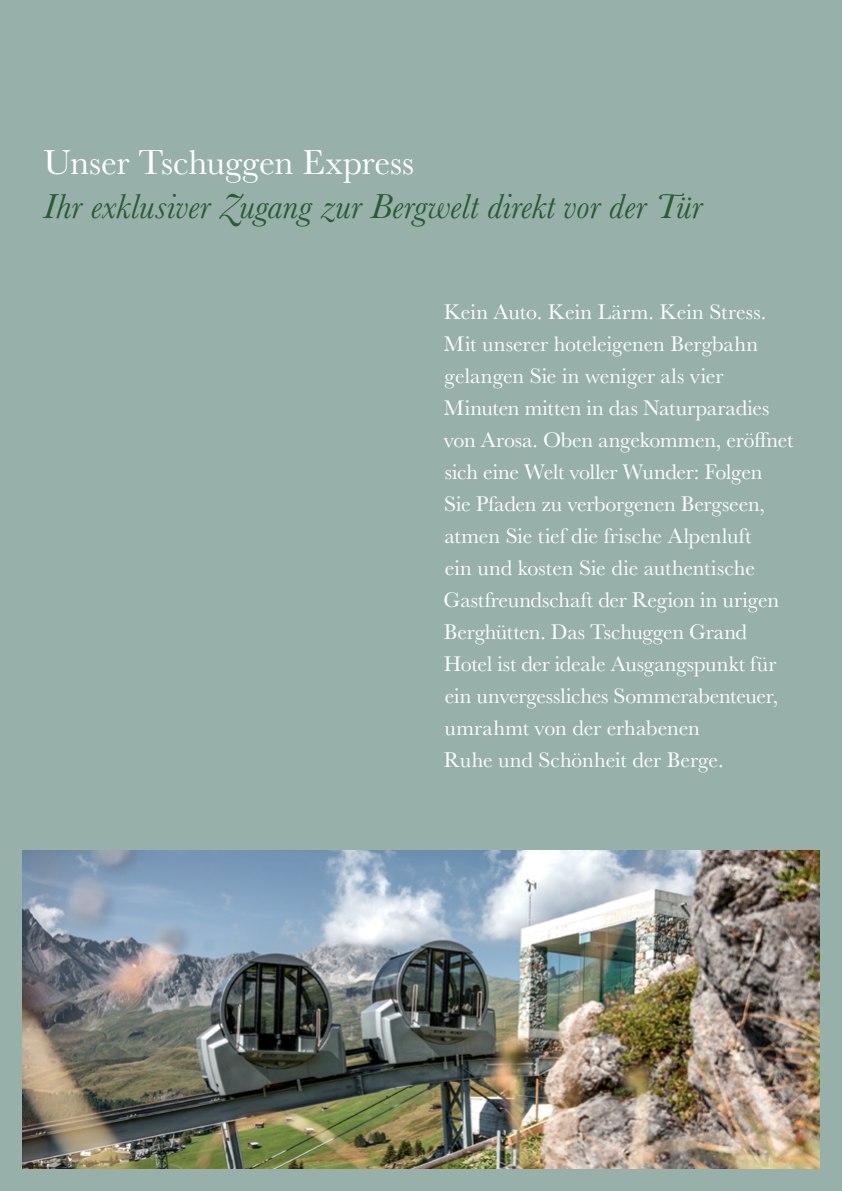
<style>
.page{position:relative;width:842px;height:1191px;background:#97b0aa}
.page>*{position:absolute;margin:0;border:0;box-sizing:border-box;transform-origin:0 0}
.t1{font:italic 36px "Baskerville";letter-spacing:.005em;color:#285c33}
.t2{font:36px "Baskerville";letter-spacing:-.005em;color:#fff}
.t3{font:22px/32px "Baskerville";letter-spacing:-.005em;color:#fff}
</style>
<div class="page">
<img style="left:23px;top:850px;width:796px;height:318px">
<h1 class="t2" style="left:43px;top:139px;width:372px">Unser Tschuggen Express</h1>
<h1 class="t1" style="left:44px;top:182px;width:660px">Ihr exklusiver Zugang zur Bergwelt direkt vor der Tür</h1>
<p class="t3" style="left:444px;top:296px;width:351px">Kein Auto. Kein Lärm. Kein Stress.<br>Mit unserer hoteleigenen Bergbahn gelangen Sie in weniger als vier Minuten mitten in das Naturparadies von Arosa. Oben angekommen, eröffnet sich eine Welt voller Wunder: Folgen<br>Sie Pfaden zu verborgenen Bergseen, atmen Sie tief die frische Alpenluft<br>ein und kosten Sie die authentische Gastfreundschaft der Region in urigen Berghütten. Das Tschuggen Grand Hotel ist der ideale Ausgangspunkt für ein unvergessliches Sommerabenteuer, umrahmt von der erhabenen<br>Ruhe und Schönheit der Berge.</p>
</div>
